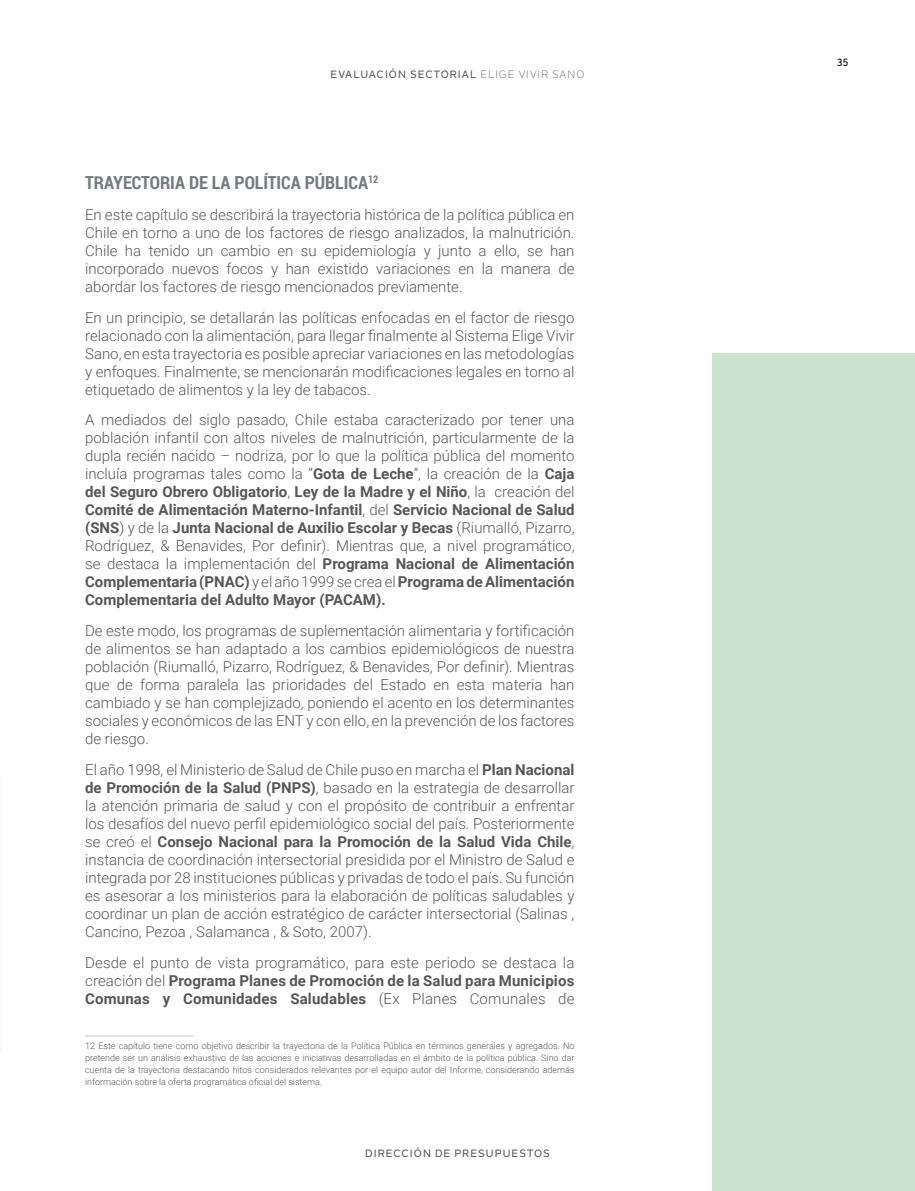
<style>
.page{position:relative;width:915px;height:1191px;background:#fff}
.page>*{position:absolute;margin:0;border:0;box-sizing:border-box;transform-origin:0 0}
.t1{font:700 18px "Roboto Condensed";color:#747c80}
.t2{font:300 15px/18px "Roboto";color:#575756;text-align:justify}
.t3{font:500 10.5px "Nolan Next";letter-spacing:.1em;color:#575756}
.t4{font:500 10.5px "Nolan Next";color:#000}
.t5{font:300 9px/12px "Roboto";color:#575756;text-align:justify}
.s1{font-weight:400}
.s2{font-weight:700}
</style>
<div class="page">
<div style="left:712px;top:353px;width:202px;height:838px;background:#cce3ce"></div>
<hr style="left:0;top:776px;width:1px;height:277px;background:#fafafa">
<hr style="left:85px;top:1035px;width:108px;height:1px;background:#cce3ce">
<p class="t3" style="left:330px;top:67px;width:255px">EVALUACIÓN SECTORIAL <span class="s1">ELIGE VIVIR SANO</span></p>
<p class="t1" style="left:85px;top:170px;width:295px">TRAYECTORIA DE LA POLÍTICA PÚBLICA<sup>12</sup></p>
<p class="t2" style="left:85px;top:205px;width:490px">En este capítulo se describirá la trayectoria histórica de la política pública en Chile en torno a uno de los factores de riesgo analizados, la malnutrición.<br>Chile ha tenido un cambio en su epidemiología y junto a ello, se han incorporado nuevos focos y han existido variaciones en la manera de abordar los factores de riesgo mencionados previamente.</p>
<p class="t2" style="left:85px;top:308px;width:490px">En un principio, se detallarán las políticas enfocadas en el factor de riesgo relacionado con la alimentación, para llegar finalmente al Sistema Elige Vivir Sano, en esta trayectoria es posible apreciar variaciones en las metodologías y enfoques. Finalmente, se mencionarán modificaciones legales en torno al etiquetado de alimentos y la ley de tabacos.</p>
<p class="t2" style="left:85px;top:410px;width:490px">A mediados del siglo pasado, Chile estaba caracterizado por tener una población infantil con altos niveles de malnutrición, particularmente de la dupla recién nacido – nodriza, por lo que la política pública del momento incluía programas tales como la “<span class="s2">Gota de Leche</span>”, la creación de la <span class="s2">Caja del Seguro Obrero Obligatorio</span>, <span class="s2">Ley de la Madre y el Niño</span>, la creación del <span class="s2">Comité de Alimentación Materno-Infantil</span>, del <span class="s2">Servicio Nacional de Salud (SNS</span>) y de la <span class="s2">Junta Nacional de Auxilio Escolar y Becas</span> (Riumalló, Pizarro, Rodríguez, &amp; Benavides, Por definir). Mientras que, a nivel programático, se destaca la implementación del <span class="s2">Programa Nacional de Alimentación Complementaria (PNAC)</span> y el año 1999 se crea el <span class="s2">Programa de Alimentación Complementaria del Adulto Mayor (PACAM).</span></p>
<p class="t2" style="left:85px;top:621px;width:490px">De este modo, los programas de suplementación alimentaria y fortificación de alimentos se han adaptado a los cambios epidemiológicos de nuestra población (Riumalló, Pizarro, Rodríguez, &amp; Benavides, Por definir). Mientras que de forma paralela las prioridades del Estado en esta materia han cambiado y se han complejizado, poniendo el acento en los determinantes sociales y económicos de las ENT y con ello, en la prevención de los factores de riesgo.</p>
<p class="t2" style="left:85px;top:760px;width:490px">El año 1998, el Ministerio de Salud de Chile puso en marcha el <span class="s2">Plan Nacional de Promoción de la Salud (PNPS)</span>, basado en la estrategia de desarrollar la atención primaria de salud y con el propósito de contribuir a enfrentar los desafíos del nuevo perfil epidemiológico social del país. Posteriormente se creó el <span class="s2">Consejo Nacional para la Promoción de la Salud Vida Chile</span>, instancia de coordinación intersectorial presidida por el Ministro de Salud e integrada por 28 instituciones públicas y privadas de todo el país. Su función es asesorar a los ministerios para la elaboración de políticas saludables y coordinar un plan de acción estratégico de carácter intersectorial (Salinas , Cancino, Pezoa , Salamanca , &amp; Soto, 2007).</p>
<p class="t2" style="left:85px;top:953px;width:490px">Desde el punto de vista programático, para este periodo se destaca la creación del <span class="s2">Programa Planes de Promoción de la Salud para Municipios Comunas y Comunidades Saludables</span> (Ex Planes Comunales de</p>
<p class="t5" style="left:85px;top:1039px;width:490px">12 Este capítulo tiene como objetivo describir la trayectoria de la Política Pública en términos generales y agregados. No pretende ser un análisis exhaustivo de las acciones e iniciativas desarrolladas en el ámbito de la política pública. Sino dar cuenta de la trayectoria destacando hitos considerados relevantes por el equipo autor del Informe, considerando además información sobre la oferta programática oficial del sistema.</p>
<p class="t3" style="left:365px;top:1147px;width:186px">DIRECCIÓN DE PRESUPUESTOS</p>
<p class="t4" style="left:837px;top:56px;width:12px">35</p>
</div>
